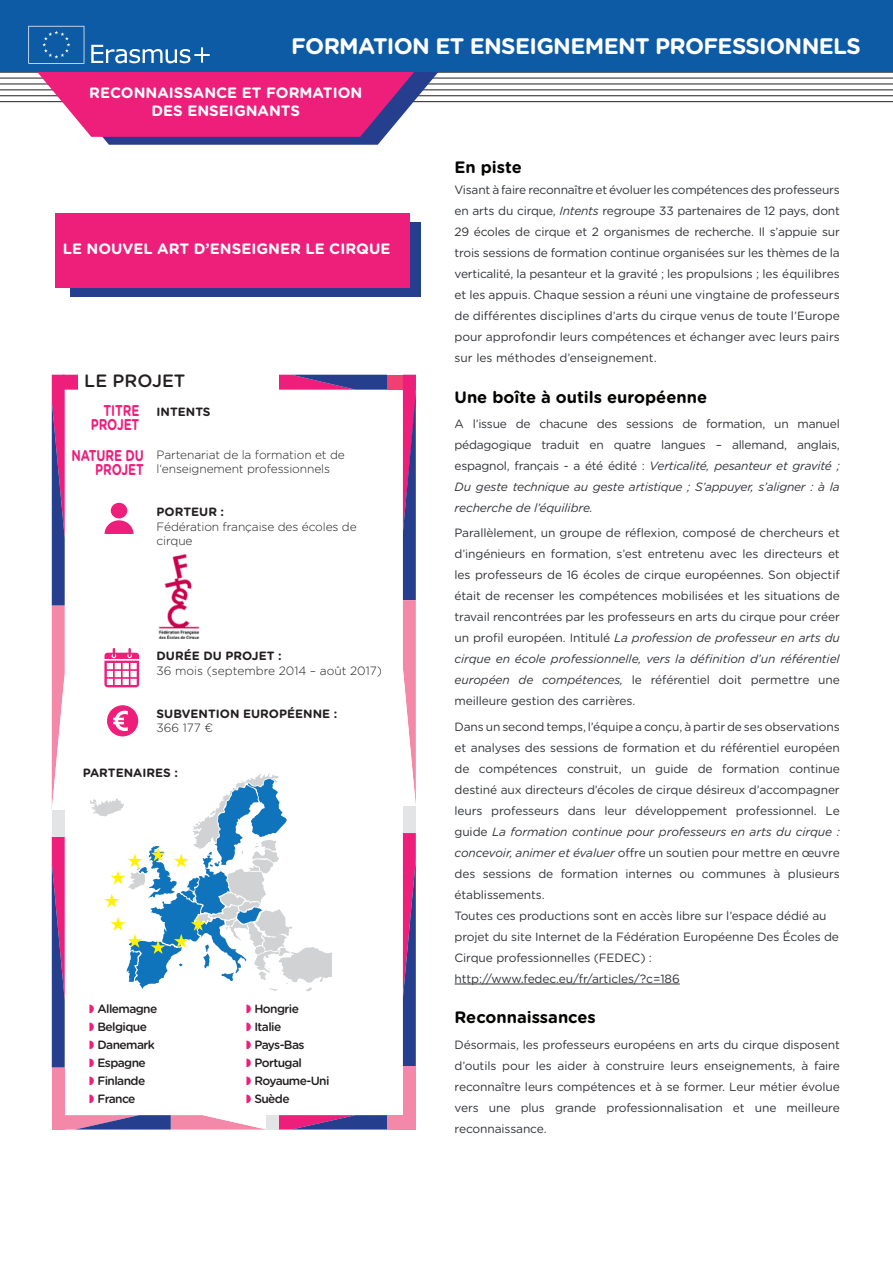
<style>
.page{position:relative;width:893px;height:1263px;background:#fff}
.page>*{position:absolute;margin:0;border:0;box-sizing:border-box;transform-origin:0 0}
.t1{font:700 22.5px "Gotham Rounded";letter-spacing:-.03em;color:#fff}
.t2{font:500 17.85px "Gotham Rounded";color:#231f20}
.t3{font:700 16.5px "Gotham Rounded";color:#040503}
.t4{font:700 15.6px/14.4px "Gotham Rounded";letter-spacing:-.01em;color:#ee1e7b;text-align:right;scale:.77 1}
.t5{font:700 15px "Gotham Rounded";color:#fff}
.t6{font:12px/21px "Gotham Rounded";letter-spacing:-.01em;color:#303338;text-align:justify}
.t7{font:300 12px/14.4px "Gotham Rounded";letter-spacing:-.01em;color:#231f20}
.t8{font:500 12px "Gotham Rounded";letter-spacing:-.05em;color:#231f20}
.t9{font:700 12px "Gotham Rounded";color:#231f20}
.s1{font-style:italic}
</style>
<div class="page">
<hr style="left:454px;top:984px;width:226px;height:1px;background:#303338">
<hr style="left:0;top:72px;width:893px;height:1px;background:#231f20">
<hr style="left:0;top:78px;width:893px;height:1px;background:#231f20">
<hr style="left:0;top:84px;width:893px;height:1px;background:#231f20">
<hr style="left:0;top:89px;width:893px;height:1px;background:#231f20">
<hr style="left:0;top:95px;width:893px;height:1px;background:#231f20">
<hr style="left:0;top:101px;width:893px;height:1px;background:#231f20">
<svg style="left:102px;top:72px;width:396px;height:73px"></svg>
<svg style="left:0;top:72px;width:474px;height:65px;fill:#ee1e7b"></svg>
<div style="left:0;top:0;width:893px;height:72px;background:#0e5ba5"></div>
<div style="left:70px;top:222px;width:350px;height:75px;background:#253f8e"></div>
<div style="left:55px;top:213px;width:354px;height:74px;background:#ee1e7b"></div>
<svg style="left:91px;top:45px;width:119px;height:18px"></svg>
<svg style="left:28px;top:26px;width:56px;height:38px"></svg>
<div style="left:52px;top:1067px;width:13px;height:62px;background:#f388a8"></div>
<div style="left:387px;top:375px;width:29px;height:15px;background:#ef4071"></div>
<svg style="left:65px;top:1115px;width:322px;height:14px;background:#a16aa1"></svg>
<div style="left:267px;top:1115px;width:12px;height:14px;background:#e3e4e6"></div>
<div style="left:387px;top:1115px;width:29px;height:14px;background:#f388a8"></div>
<svg style="left:403px;top:375px;width:13px;height:691px;background:#9e5b9b"></svg>
<div style="left:403px;top:806px;width:13px;height:27px;background:#e3e4e6"></div>
<div style="left:403px;top:1066px;width:13px;height:62px;background:#f388a8"></div>
<svg style="left:52px;top:375px;width:335px;height:692px"></svg>
<p class="t1" style="left:291px;top:30px;width:571px">FORMATION ET ENSEIGNEMENT PROFESSIONNELS</p>
<p class="t5" style="left:89px;top:81px;width:275px">RECONNAISSANCE ET FORMATION</p>
<p class="t5" style="left:152px;top:99px;width:150px">DES ENSEIGNANTS</p>
<p class="t5" style="left:63px;top:237px;width:329px">LE NOUVEL ART D’ENSEIGNER LE CIRQUE</p>
<h2 class="t2" style="left:84px;top:368px;width:103px">LE PROJET</h2>
<p class="t4" style="left:104px;top:402px;width:48px">TITRE</p>
<p class="t4" style="left:91px;top:417px;width:65px">PROJET</p>
<p class="t4" style="left:71px;top:448px;width:96px">NATURE DU<br>PROJET</p>
<p class="t9" style="left:157px;top:402px;width:56px">INTENTS</p>
<p class="t7" style="left:157px;top:447px;width:190px">Partenariat de la formation et de</p>
<p class="t7" style="left:157px;top:461px;width:175px">l‘enseignement professionnels</p>
<p class="t9" style="left:157px;top:503px;width:69px">PORTEUR :</p>
<p class="t7" style="left:157px;top:519px;width:202px">Fédération française des écoles de cirque</p>
<p class="t9" style="left:157px;top:647px;width:127px">DURÉE DU PROJET :</p>
<p class="t7" style="left:157px;top:663px;width:227px">36 mois (septembre 2014 – août 2017)</p>
<p class="t9" style="left:157px;top:705px;width:182px">SUBVENTION EUROPÉENNE :</p>
<p class="t7" style="left:157px;top:720px;width:58px">366 177 €</p>
<p class="t9" style="left:83px;top:763px;width:97px">PARTENAIRES :</p>
<p class="t8" style="left:98px;top:1000px;width:61px">Allemagne</p>
<p class="t8" style="left:98px;top:1018px;width:51px">Belgique</p>
<p class="t8" style="left:98px;top:1036px;width:59px">Danemark</p>
<p class="t8" style="left:98px;top:1054px;width:50px">Espagne</p>
<p class="t8" style="left:98px;top:1072px;width:49px">Finlande</p>
<p class="t8" style="left:98px;top:1090px;width:39px">France</p>
<p class="t8" style="left:254px;top:1000px;width:46px">Hongrie</p>
<p class="t8" style="left:254px;top:1018px;width:28px">Italie</p>
<p class="t8" style="left:254px;top:1036px;width:52px">Pays-Bas</p>
<p class="t8" style="left:254px;top:1054px;width:49px">Portugal</p>
<p class="t8" style="left:254px;top:1072px;width:77px">Royaume-Uni</p>
<p class="t8" style="left:254px;top:1090px;width:37px">Suède</p>
<p class="t3" style="left:454px;top:155px;width:69px">En piste</p>
<p class="t6" style="left:454px;top:179px;width:387px">Visant à faire reconnaître et évoluer les compétences des professeurs en arts du cirque, <span class="s1">Intents</span> regroupe 33 partenaires de 12 pays, dont 29 écoles de cirque et 2 organismes de recherche. Il s’appuie sur trois sessions de formation continue organisées sur les thèmes de la verticalité, la pesanteur et la gravité ; les propulsions ; les équilibres et les appuis. Chaque session a réuni une vingtaine de professeurs de différentes disciplines d’arts du cirque venus de toute l’Europe pour approfondir leurs compétences et échanger avec leurs pairs sur les méthodes d’enseignement.</p>
<p class="t3" style="left:454px;top:385px;width:254px">Une boîte à outils européenne</p>
<p class="t6" style="left:454px;top:413px;width:387px">A l’issue de chacune des sessions de formation, un manuel pédagogique traduit en quatre langues – allemand, anglais, espagnol, français - a été édité : <span class="s1">Verticalité, pesanteur et gravité ; Du geste technique au geste artistique ; S’appuyer, s’aligner : à la recherche de l’équilibre.</span></p>
<p class="t6" style="left:454px;top:522px;width:387px">Parallèlement, un groupe de réflexion, composé de chercheurs et d’ingénieurs en formation, s’est entretenu avec les directeurs et les professeurs de 16 écoles de cirque européennes. Son objectif était de recenser les compétences mobilisées et les situations de travail rencontrées par les professeurs en arts du cirque pour créer un profil européen. Intitulé <span class="s1">La profession de professeur en arts du cirque en école professionnelle, vers la définition d’un référentiel européen de compétences,</span> le référentiel doit permettre une meilleure gestion des carrières.</p>
<p class="t6" style="left:454px;top:715px;width:387px">Dans un second temps, l’équipe a conçu, à partir de ses observations et analyses des sessions de formation et du référentiel européen de compétences construit, un guide de formation continue destiné aux directeurs d’écoles de cirque désireux d’accompagner leurs professeurs dans leur développement professionnel. Le guide <span class="s1">La formation continue pour professeurs en arts du cirque : concevoir, animer et évaluer</span> offre un soutien pour mettre en œuvre des sessions de formation internes ou communes à plusieurs établissements.</p>
<p class="t6" style="left:454px;top:904px;width:386px;text-align:left">Toutes ces productions sont en accès libre sur l’espace dédié au projet du site Internet de la Fédération Européenne Des Écoles de<br>Cirque professionnelles (FEDEC) :</p>
<p class="t6" style="left:454px;top:967px;width:227px">http://www.fedec.eu/fr/articles/?c=186</p>
<p class="t3" style="left:454px;top:1005px;width:143px">Reconnaissances</p>
<p class="t6" style="left:454px;top:1033px;width:387px">Désormais, les professeurs européens en arts du cirque disposent d’outils pour les aider à construire leurs enseignements, à faire reconnaître leurs compétences et à se former. Leur métier évolue vers une plus grande professionnalisation et une meilleure reconnaissance.</p>
</div>
